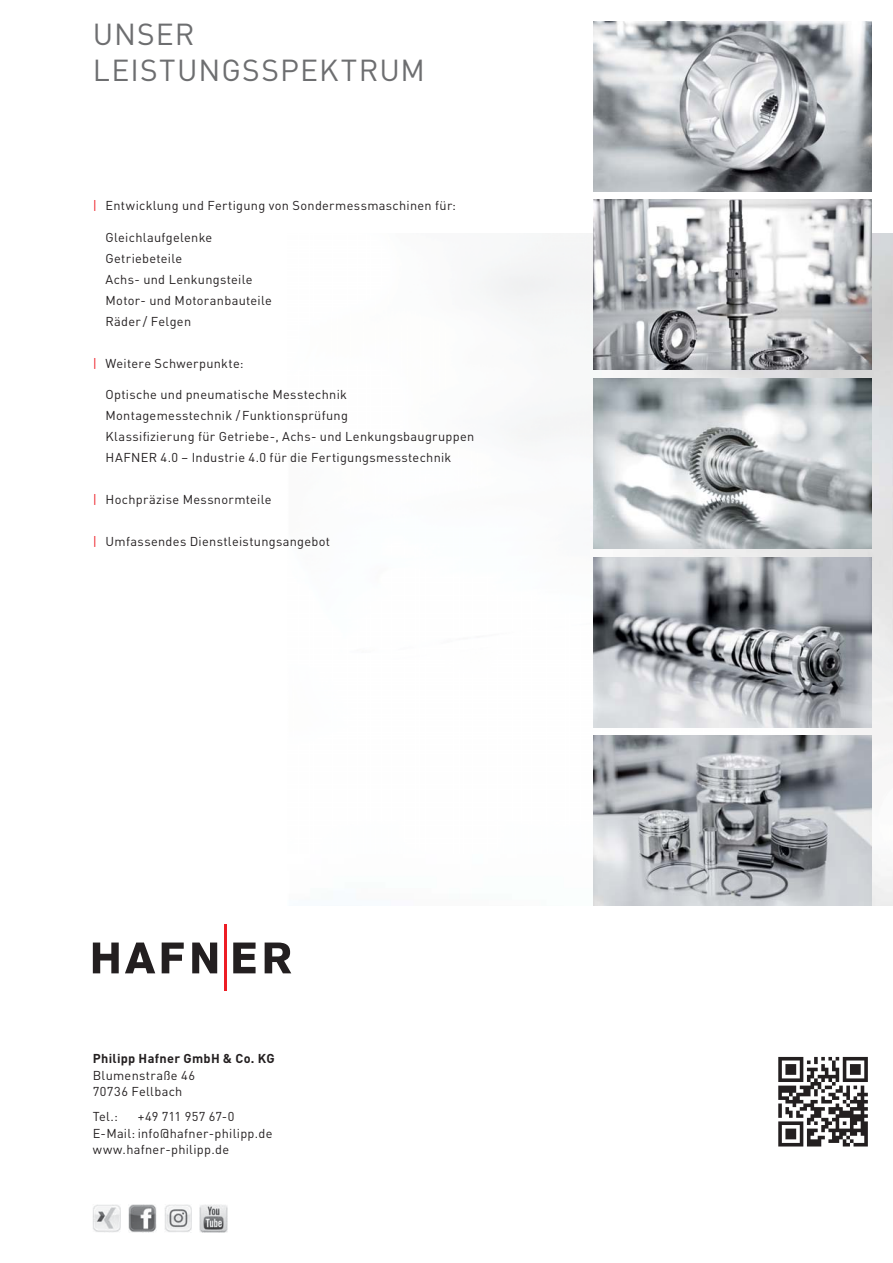
<style>
.page{position:relative;width:893px;height:1263px;background:#fff}
.page>*{position:absolute;margin:0;border:0;box-sizing:border-box;transform-origin:0 0}
.t1{font:30px/36px "FFDIN";letter-spacing:.035em;color:#6d6e70}
.t2{font:12.75px/21px "FFDIN";letter-spacing:.025em;color:#231f20}
.t3{font:700 12.75px "FFDIN";letter-spacing:.025em;color:#231f20}
.s1{color:#ed1c24}
</style>
<div class="page">
<img style="left:484px;top:234px;width:409px;height:672px">
<svg style="left:93px;top:942px;width:26px;height:31px"></svg>
<svg style="left:125px;top:942px;width:30px;height:31px"></svg>
<svg style="left:162px;top:942px;width:22px;height:31px"></svg>
<svg style="left:192px;top:942px;width:25px;height:31px"></svg>
<svg style="left:233px;top:942px;width:23px;height:31px"></svg>
<svg style="left:265px;top:942px;width:26px;height:31px"></svg>
<hr style="left:224px;top:925px;width:2px;height:66px;background:#ed1c24">
<img style="left:594px;top:200px;width:278px;height:170px">
<img style="left:594px;top:21px;width:278px;height:170px">
<img style="left:594px;top:378px;width:278px;height:171px">
<img style="left:594px;top:557px;width:278px;height:170px">
<img style="left:594px;top:736px;width:278px;height:170px">
<img style="left:129px;top:1204px;width:27px;height:28px">
<img style="left:200px;top:1204px;width:27px;height:28px">
<img style="left:93px;top:1204px;width:27px;height:28px">
<img style="left:164px;top:1204px;width:28px;height:28px">
<svg style="left:778px;top:1057px;width:90px;height:89px"></svg>
<h1 class="t1" style="left:93px;top:20px;width:334px">UNSER<br>LEISTUNGSSPEKTRUM</h1>
<p class="t2" style="left:93px;top:197px;width:365px"><span class="s1">|</span> Entwicklung und Fertigung von Sondermessmaschinen für:</p>
<p class="t2" style="left:106px;top:228px;width:168px">Gleichlaufgelenke<br>Getriebeteile<br>Achs- und Lenkungsteile<br>Motor- und Motoranbauteile<br>Räder / Felgen</p>
<p class="t2" style="left:93px;top:354px;width:152px"><span class="s1">|</span> Weitere Schwerpunkte:</p>
<p class="t2" style="left:106px;top:386px;width:370px">Optische und pneumatische Messtechnik Montagemesstechnik / Funktionsprüfung<br>Klassifizierung für Getriebe-, Achs- und Lenkungsbaugruppen HAFNER 4.0 – Industrie 4.0 für die Fertigungsmesstechnik</p>
<p class="t2" style="left:93px;top:491px;width:180px"><span class="s1">|</span> Hochpräzise Messnormteile</p>
<p class="t2" style="left:93px;top:533px;width:239px"><span class="s1">|</span> Umfassendes Dienstleistungsangebot</p>
<p class="t3" style="left:93px;top:1054px;width:183px">Philipp Hafner GmbH &amp; Co. KG</p>
<p class="t2" style="left:93px;top:1068px;width:104px;line-height:16.5px">Blumenstraße 46<br>70736 Fellbach</p>
<p class="t2" style="left:93px;top:1107px;width:26px">Tel.:</p>
<p class="t2" style="left:93px;top:1110px;width:181px;line-height:16.5px;text-indent:45px">+49 711 957 67-0<br>E-Mail: info@hafner-philipp.de www.hafner-philipp.de</p>
</div>
